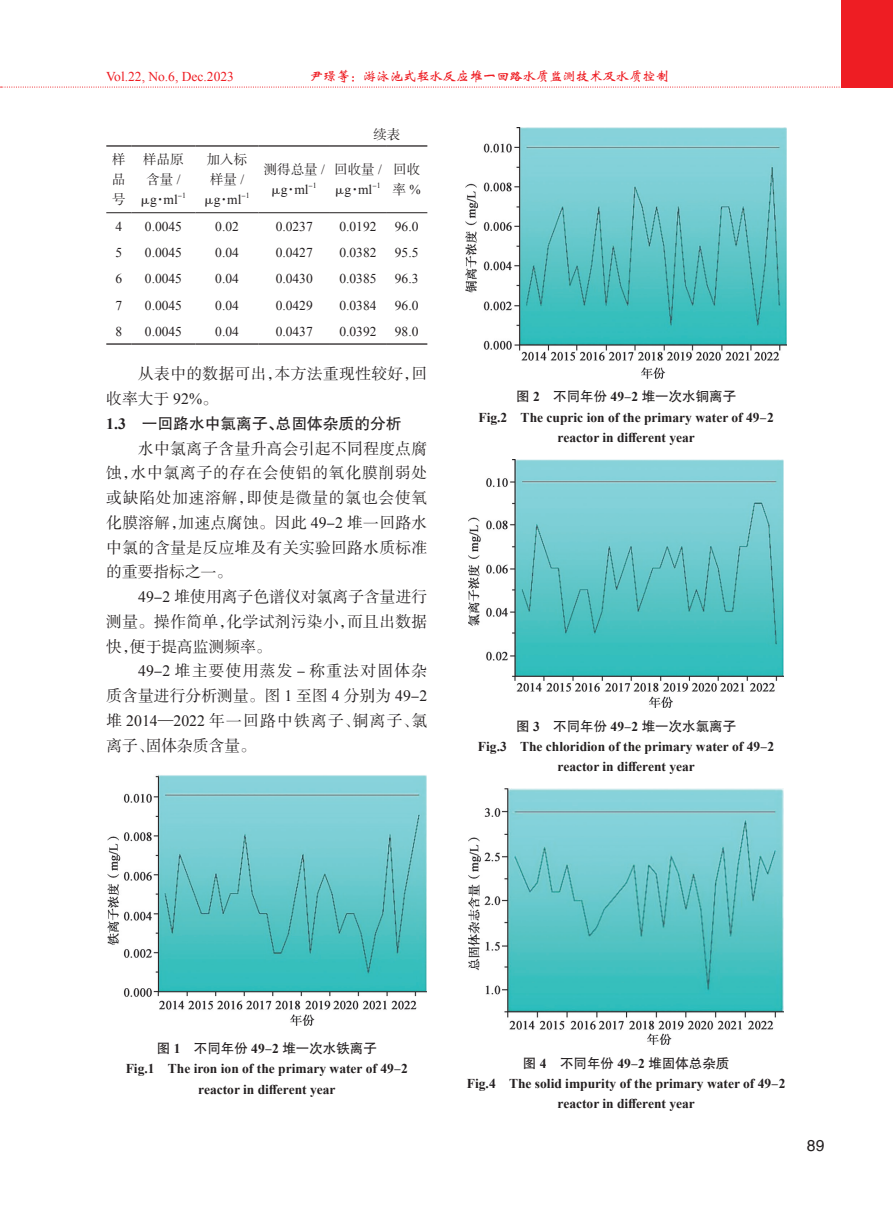
<style>
.page{position:relative;width:893px;height:1212px;background:#fff}
.page>*{position:absolute;margin:0;border:0;box-sizing:border-box;transform-origin:0 0}
.t1{font:15.75px/24.8px "FZSSK GBK1 0";letter-spacing:.02em;color:#231f20;text-align:justify}
.t2{font:15.75px "FZHTK GBK1 0";color:#231f20}
.t3{font:15.75px "E FZ";color:#231f20}
.t4{font:700 13.5px/20.2px "Times New Roman";color:#231f20;text-align:center}
.t5{font:13.5px "Times New Roman";color:#231f20}
.t6{font:13.5px "FZHTK GBK1 0";color:#231f20}
.t7{font:13.5px/20.2px "FZSSK GBK1 0";color:#231f20}
.t8{font:13.5px "FZWBK GBK1 0";letter-spacing:-.015em;color:#ee1d23}
.t9{font:13.5px "Times New Roman";color:#ee1d23}
.t10{font:7.8px "FZSSK GBK1 0";color:#231f20}
.s1{font-family:"Times New Roman"}
.s2{font-family:"FZSSK GBK1 0"}
.s3{font-family:"Times New Roman";font-weight:700}
.s4{font-family:"FZSSK GBK1 0";font-weight:400}
</style>
<div class="page">
<div style="left:841px;top:0;width:52px;height:88px;background:#ee1d23"></div>
<svg style="left:1px;top:87px;width:840px;height:1px"></svg>
<hr style="left:106px;top:145px;width:25px;height:2px;background:#231f20">
<hr style="left:131px;top:145px;width:65px;height:2px;background:#231f20">
<hr style="left:196px;top:145px;width:63px;height:2px;background:#231f20">
<hr style="left:259px;top:145px;width:71px;height:2px;background:#231f20">
<hr style="left:330px;top:145px;width:56px;height:2px;background:#231f20">
<hr style="left:386px;top:145px;width:41px;height:2px;background:#231f20">
<svg style="left:106px;top:212px;width:25px;height:1px"></svg>
<hr style="left:131px;top:212px;width:65px;height:1px;background:#231f20">
<hr style="left:196px;top:212px;width:63px;height:1px;background:#231f20">
<hr style="left:259px;top:212px;width:71px;height:1px;background:#231f20">
<hr style="left:330px;top:212px;width:56px;height:1px;background:#231f20">
<hr style="left:386px;top:212px;width:41px;height:1px;background:#231f20">
<hr style="left:106px;top:343px;width:25px;height:2px;background:#231f20">
<hr style="left:131px;top:343px;width:65px;height:2px;background:#231f20">
<hr style="left:196px;top:343px;width:63px;height:2px;background:#231f20">
<hr style="left:259px;top:343px;width:71px;height:2px;background:#231f20">
<hr style="left:330px;top:343px;width:56px;height:2px;background:#231f20">
<hr style="left:386px;top:343px;width:41px;height:2px;background:#231f20">
<img style="left:107px;top:775px;width:319px;height:250px">
<img style="left:465px;top:128px;width:322px;height:250px">
<img style="left:469px;top:459px;width:314px;height:248px">
<img style="left:469px;top:788px;width:314px;height:256px">
<p class="t9" style="left:106px;top:67px;width:129px">Vol.22, No.6, Dec.2023</p>
<p class="t8" style="left:310px;top:69px;width:361px">尹璟等：游泳池式轻水反应堆一回路水质监测技术及水质控制</p>
<p class="t7" style="left:112px;top:150px;width:15px;text-align:justify">样品号</p>
<p class="t7" style="left:143px;top:150px;width:42px">样品原含量 <span class="s1">/</span></p>
<p class="t5" style="left:139px;top:191px;width:41px"><span class="s2">μ</span>g<span class="s2">·</span>ml</p>
<p class="t10" style="left:178px;top:191px;width:10px">-<span class="s1">1</span></p>
<p class="t7" style="left:207px;top:150px;width:42px">加入标样量 <span class="s1">/</span></p>
<p class="t5" style="left:202px;top:191px;width:41px"><span class="s2">μ</span>g<span class="s2">·</span>ml</p>
<p class="t10" style="left:241px;top:191px;width:10px">-<span class="s1">1</span></p>
<p class="t7" style="left:264px;top:160px;width:63px">测得总量 <span class="s1">/</span></p>
<p class="t5" style="left:270px;top:181px;width:41px"><span class="s2">μ</span>g<span class="s2">·</span>ml</p>
<p class="t10" style="left:309px;top:181px;width:10px">-<span class="s1">1</span></p>
<p class="t7" style="left:373px;top:125px;width:55px">续表　　</p>
<p class="t7" style="left:334px;top:160px;width:49px">回收量 <span class="s1">/</span></p>
<p class="t5" style="left:333px;top:181px;width:41px"><span class="s2">μ</span>g<span class="s2">·</span>ml</p>
<p class="t10" style="left:372px;top:181px;width:10px">-<span class="s1">1</span></p>
<p class="t7" style="left:393px;top:160px;width:30px">回收率<span class="s1">%</span></p>
<p class="t5" style="left:115px;top:217px;width:8px">4</p>
<p class="t5" style="left:145px;top:217px;width:39px">0.0045</p>
<p class="t5" style="left:215px;top:217px;width:25px">0.02</p>
<p class="t5" style="left:276px;top:217px;width:39px">0.0237</p>
<p class="t5" style="left:339px;top:217px;width:39px">0.0192</p>
<p class="t5" style="left:395px;top:217px;width:25px">96.0</p>
<p class="t5" style="left:115px;top:243px;width:8px">5</p>
<p class="t5" style="left:145px;top:243px;width:39px">0.0045</p>
<p class="t5" style="left:215px;top:243px;width:25px">0.04</p>
<p class="t5" style="left:276px;top:243px;width:39px">0.0427</p>
<p class="t5" style="left:339px;top:243px;width:39px">0.0382</p>
<p class="t5" style="left:395px;top:243px;width:25px">95.5</p>
<p class="t5" style="left:115px;top:270px;width:8px">6</p>
<p class="t5" style="left:145px;top:270px;width:39px">0.0045</p>
<p class="t5" style="left:215px;top:270px;width:25px">0.04</p>
<p class="t5" style="left:276px;top:270px;width:39px">0.0430</p>
<p class="t5" style="left:339px;top:270px;width:39px">0.0385</p>
<p class="t5" style="left:395px;top:270px;width:25px">96.3</p>
<p class="t5" style="left:115px;top:296px;width:8px">7</p>
<p class="t5" style="left:145px;top:296px;width:39px">0.0045</p>
<p class="t5" style="left:215px;top:296px;width:25px">0.04</p>
<p class="t5" style="left:276px;top:296px;width:39px">0.0429</p>
<p class="t5" style="left:339px;top:296px;width:39px">0.0384</p>
<p class="t5" style="left:395px;top:296px;width:25px">96.0</p>
<p class="t5" style="left:115px;top:322px;width:8px">8</p>
<p class="t5" style="left:145px;top:322px;width:39px">0.0045</p>
<p class="t5" style="left:215px;top:322px;width:25px">0.04</p>
<p class="t5" style="left:276px;top:322px;width:39px">0.0437</p>
<p class="t5" style="left:339px;top:322px;width:39px">0.0392</p>
<p class="t5" style="left:395px;top:322px;width:25px">98.0</p>
<p class="t1" style="left:106px;top:362px;width:322px;text-indent:32px">从表中的数据可出，本方法重现性较好，回收率大于 <span class="s1">92%</span>。</p>
<p class="t2" style="left:106px;top:415px;width:297px"><span class="s3">1.3</span> 一回路水中氯离子、总固体杂质的分析</p>
<p class="t1" style="left:106px;top:436px;width:323px;text-indent:32px">水中氯离子含量升高会引起不同程度点腐蚀，水中氯离子的存在会使铝的氧化膜削弱处或缺陷处加速溶解，即使是微量的氯也会使氧化膜溶解，加速点腐蚀。因此 <span class="s1">49</span>-<span class="s1">2</span> 堆一回路水中氯的含量是反应堆及有关实验回路水质标准的重要指标之一。</p>
<p class="t1" style="left:106px;top:585px;width:323px;text-indent:32px"><span class="s1">49</span>-<span class="s1">2</span> 堆使用离子色谱仪对氯离子含量进行测量。操作简单，化学试剂污染小，而且出数据快，便于提高监测频率。</p>
<p class="t1" style="left:106px;top:659px;width:323px;text-indent:32px"><span class="s1">49</span>-<span class="s1">2</span> 堆主要使用蒸发 - 称重法对固体杂质含量进行分析测量。图 <span class="s1">1</span> 至图 <span class="s1">4</span> 分别为 <span class="s1">49</span>-<span class="s1">2</span>堆 <span class="s1">2014</span>—<span class="s1">2022</span> 年一回路中铁离子、铜离子、氯离子、固体杂质含量。</p>
<p class="t6" style="left:516px;top:389px;width:222px">图 <span class="s3">2</span> 不同年份 <span class="s3">49</span><span class="s2">-</span><span class="s3">2</span> 堆一次水铜离子</p>
<p class="t4" style="left:478px;top:407px;width:297px">Fig.2 The cupric ion of the primary water of 49<span class="s4">-</span>2 reactor in different year</p>
<p class="t6" style="left:516px;top:718px;width:222px">图 <span class="s3">3</span> 不同年份 <span class="s3">49</span><span class="s2">-</span><span class="s3">2</span> 堆一次水氯离子</p>
<p class="t4" style="left:478px;top:736px;width:298px">Fig.3 The chloridion of the primary water of 49<span class="s4">-</span>2 reactor in different year</p>
<p class="t6" style="left:157px;top:1041px;width:222px">图 <span class="s3">1</span> 不同年份 <span class="s3">49</span><span class="s2">-</span><span class="s3">2</span> 堆一次水铁离子</p>
<p class="t4" style="left:126px;top:1058px;width:284px">Fig.1 The iron ion of the primary water of 49<span class="s4">-</span>2 reactor in different year</p>
<p class="t6" style="left:523px;top:1055px;width:208px">图 <span class="s3">4</span> 不同年份 <span class="s3">49</span><span class="s2">-</span><span class="s3">2</span> 堆固体总杂质</p>
<p class="t4" style="left:467px;top:1073px;width:320px">Fig.4 The solid impurity of the primary water of 49<span class="s4">-</span>2 reactor in different year</p>
<p class="t3" style="left:807px;top:1134px;width:19px">89</p>
</div>
